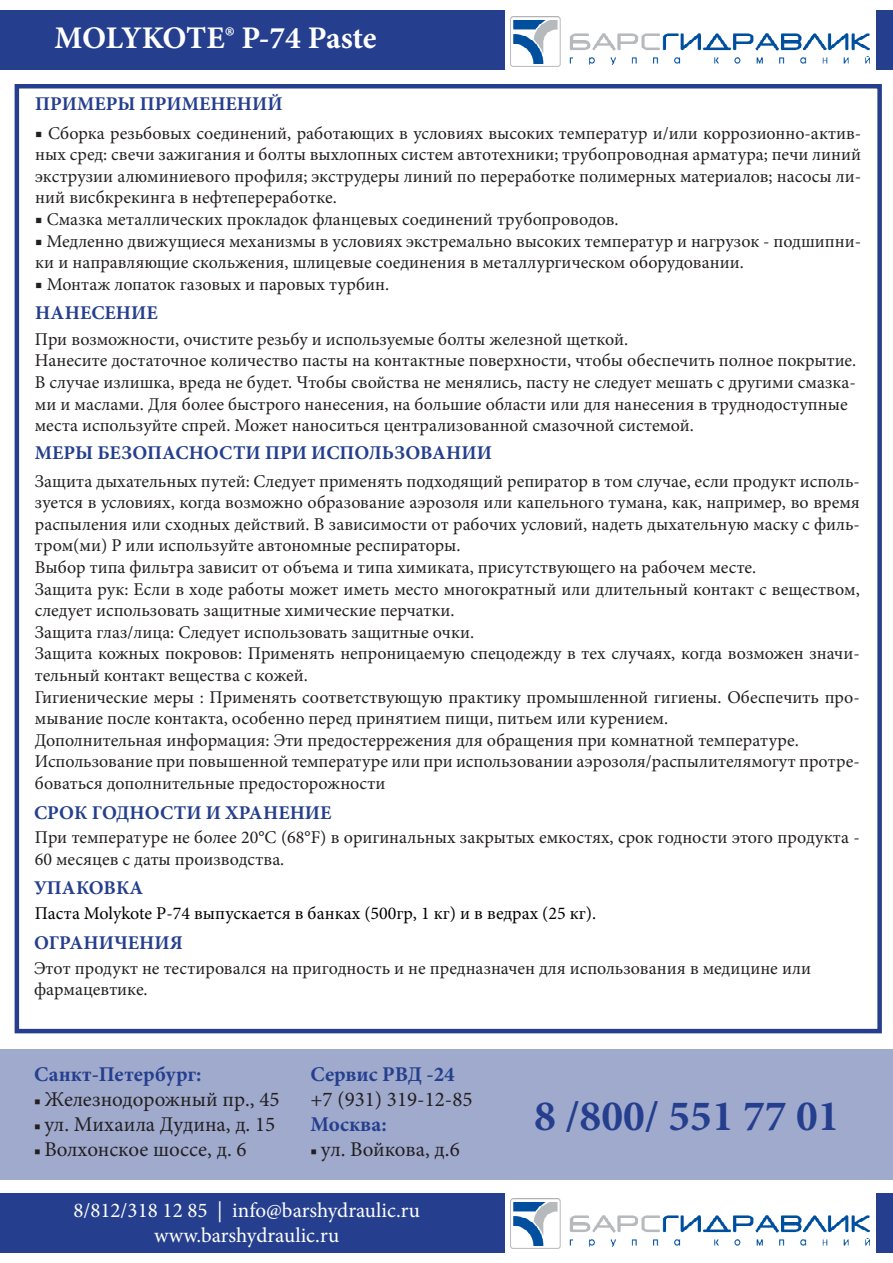
<style>
.page{position:relative;width:893px;height:1263px;background:#fff}
.page>*{position:absolute;margin:0;border:0;box-sizing:border-box;transform-origin:0 0}
.t1{font:700 43.5px "Minion Pro";color:#253f8e}
.t2{font:700 31.5px "Minion Pro";letter-spacing:-.01em;color:#fff}
.t3{font:21px "Minion Pro";color:#231f20}
.t4{font:21px "Minion Pro";color:#fff}
.t5{font:700 21px "Minion Pro";color:#253f8e}
.t6{font:700 19.5px "Minion Pro";color:#253f8e}
.t7{font:18px/21.6px "Minion Pro";color:#231f20}
.t8{font:18px "Minion Pro";color:#000}
.s1{font-size:16.5px}
</style>
<div class="page">
<div style="left:15px;top:84px;width:867px;height:949px;border:4px solid #253f8e"></div>
<div style="left:0;top:1049px;width:893px;height:130px;background:#9faacd"></div>
<div style="left:0;top:1193px;width:504px;height:59px;background:#253f8e"></div>
<img style="left:510px;top:1198px;width:360px;height:51px">
<div style="left:877px;top:1193px;width:16px;height:59px;background:#253f8e"></div>
<div style="left:0;top:11px;width:504px;height:59px;background:#253f8e"></div>
<img style="left:510px;top:16px;width:360px;height:51px">
<div style="left:877px;top:11px;width:16px;height:59px;background:#253f8e"></div>
<p class="t2" style="left:54px;top:16px;width:324px">MOLYKOTE® P-74 Paste</p>
<p class="t6" style="left:35px;top:90px;width:249px">ПРИМЕРЫ ПРИМЕНЕНИЙ</p>
<p class="t7" style="left:35px;top:122px;width:827px;text-align:justify">■ Сборка резьбовых соединений, работающих в условиях высоких температур и/или коррозионно-актив&shy;ных сред: свечи зажигания и болты выхлопных систем автотехники; трубопроводная арматура; печи линий экструзии алюминиевого профиля; экструдеры линий по переработке полимерных материалов; насосы ли&shy;ний висбкрекинга в нефтепереработке.</p>
<p class="t7" style="left:35px;top:208px;width:585px">■ Смазка металлических прокладок фланцевых соединений трубопроводов.</p>
<p class="t7" style="left:35px;top:230px;width:827px">■ Медленно движущиеся механизмы в условиях экстремально высоких температур и нагрузок - подшипни&shy;ки и направляющие скольжения, шлицевые соединения в металлургическом оборудовании.</p>
<p class="t7" style="left:35px;top:273px;width:355px">■ Монтаж лопаток газовых и паровых турбин.</p>
<p class="t6" style="left:35px;top:299px;width:124px">НАНЕСЕНИЕ</p>
<p class="t7" style="left:35px;top:328px;width:595px">При возможности, очистите резьбу и используемые болты железной щеткой.</p>
<p class="t7" style="left:35px;top:350px;width:823px;text-align:justify">Нанесите достаточное количество пасты на контактные поверхности, чтобы обеспечить полное покрытие.<br>В случае излишка, вреда не будет. Чтобы свойства не менялись, пасту не следует мешать с другими смазка&shy;ми и маслами. Для более быстрого нанесения, на большие области или для нанесения в труднодоступные</p>
<p class="t7" style="left:35px;top:415px;width:661px">места используйте спрей. Может наноситься централизованной смазочной системой.</p>
<p class="t6" style="left:35px;top:439px;width:459px">МЕРЫ БЕЗОПАСНОСТИ ПРИ ИСПОЛЬЗОВАНИИ</p>
<p class="t7" style="left:35px;top:470px;width:826px;text-align:justify">Защита дыхательных путей: Следует применять подходящий репиратор в том случае, если продукт исполь&shy;зуется в условиях, когда возможно образование аэрозоля или капельного тумана, как, например, во время распыления или сходных действий. В зависимости от рабочих условий, надеть дыхательную маску с филь&shy;тром(ми) P или используйте автономные респираторы.</p>
<p class="t7" style="left:35px;top:557px;width:723px">Выбор типа фильтра зависит от объема и типа химиката, присутствующего на рабочем месте.</p>
<p class="t7" style="left:35px;top:578px;width:826px">Защита рук: Если в ходе работы может иметь место многократный или длительный контакт с веществом, следует использовать защитные химические перчатки.</p>
<p class="t7" style="left:35px;top:621px;width:441px">Защита глаз/лица: Следует использовать защитные очки.</p>
<p class="t7" style="left:35px;top:643px;width:826px">Защита кожных покровов: Применять непроницаемую спецодежду в тех случаях, когда возможен значи&shy;тельный контакт вещества с кожей.</p>
<p class="t7" style="left:35px;top:686px;width:826px">Гигиенические меры : Применять соответствующую практику промышленной гигиены. Обеспечить про&shy;мывание после контакта, особенно перед принятием пищи, питьем или курением.</p>
<p class="t7" style="left:35px;top:729px;width:765px">Дополнительная информация: Эти предостеррежения для обращения при комнатной температуре.</p>
<p class="t7" style="left:35px;top:751px;width:826px">Использование при повышенной температуре или при использовании аэрозоля/распылителямогут протре&shy;боваться дополнительные предосторожности</p>
<p class="t6" style="left:34px;top:799px;width:299px">СРОК ГОДНОСТИ И ХРАНЕНИЕ</p>
<p class="t7" style="left:35px;top:826px;width:826px">При температуре не более 20°C (68°F) в оригинальных закрытых емкостях, срок годности этого продукта -<br>60 месяцев с даты производства.</p>
<p class="t6" style="left:34px;top:874px;width:111px">УПАКОВКА</p>
<p class="t8" style="left:35px;top:901px;width:563px">Паста Molykote Р-74 выпускается в банках (500гр, 1 кг) и в ведрах (25 кг).</p>
<p class="t6" style="left:34px;top:929px;width:150px">ОГРАНИЧЕНИЯ</p>
<p class="t7" style="left:34px;top:957px;width:778px">Этот продукт не тестировался на пригодность и не предназначен для использования в медицине или</p>
<p class="t7" style="left:34px;top:979px;width:115px">фармацевтике.</p>
<p class="t5" style="left:34px;top:1059px;width:169px">Санкт-Петербург:</p>
<p class="t3" style="left:34px;top:1085px;width:247px"><span class="s1">■</span> Железнодорожный пр., 45</p>
<p class="t3" style="left:34px;top:1110px;width:243px"><span class="s1">■</span> ул. Михаила Дудина, д. 15</p>
<p class="t3" style="left:34px;top:1136px;width:214px"><span class="s1">■</span> Волхонское шоссе, д. 6</p>
<p class="t5" style="left:310px;top:1059px;width:146px">Сервис РВД -24</p>
<p class="t3" style="left:310px;top:1085px;width:164px">+7 (931) 319-12-85</p>
<p class="t5" style="left:310px;top:1110px;width:78px">Москва:</p>
<p class="t3" style="left:310px;top:1136px;width:151px"><span class="s1">■</span> ул. Войкова, д.6</p>
<p class="t4" style="left:73px;top:1196px;width:348px">8/812/318 12 85 | info@barshydraulic.ru</p>
<p class="t4" style="left:154px;top:1221px;width:186px">www.barshydraulic.ru</p>
<p class="t1" style="left:534px;top:1085px;width:307px">8 /800/ 551 77 01</p>
</div>
